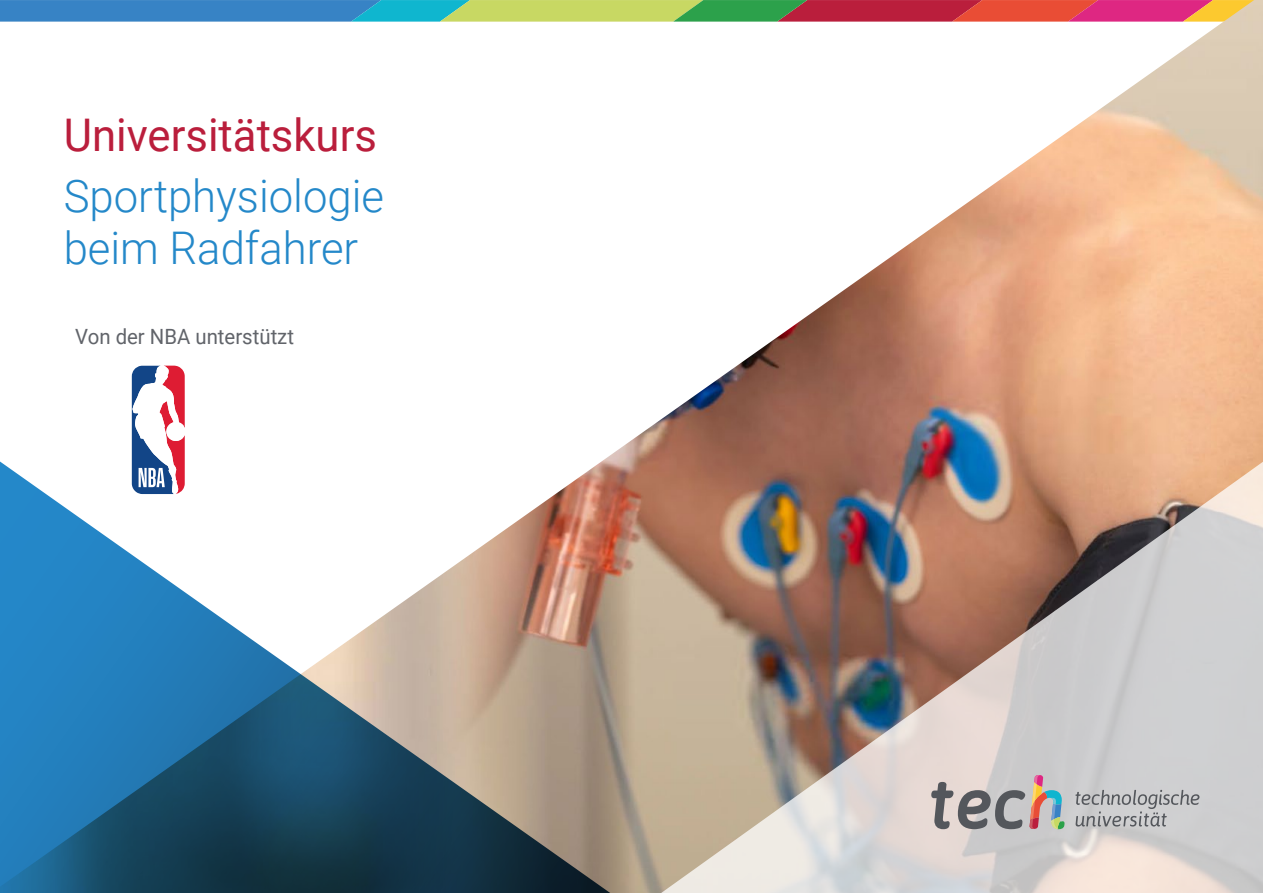
<style>
.page{position:relative;width:1263px;height:893px;background:#fff}
.page>*{position:absolute;margin:0;border:0;box-sizing:border-box;transform-origin:0 0}
.t1{font:300 45px/52.5px "Roboto";color:#2488c9}
.t2{font:45px "Roboto";color:#ba1e3c}
.t3{font:21px "Roboto";color:#61646a}
</style>
<div class="page">
<img style="left:0;top:0;width:1263px;height:446px">
<img style="left:640px;top:446px;width:623px;height:447px">
<svg style="left:0;top:446px;width:640px;height:447px"></svg>
<svg style="left:132px;top:366px;width:53px;height:128px"></svg>
<svg style="left:931px;top:775px;width:133px;height:54px;background:#ada7a6"></svg>
<svg style="left:1075px;top:790px;width:124px;height:36px;background:#b5b6b8"></svg>
<p class="t2" style="left:64px;top:103px;width:315px">Universitätskurs</p>
<p class="t1" style="left:64px;top:168px;width:322px">Sportphysiologie beim Radfahrer</p>
<p class="t3" style="left:75px;top:322px;width:220px">Von der NBA unterstützt</p>
</div>
